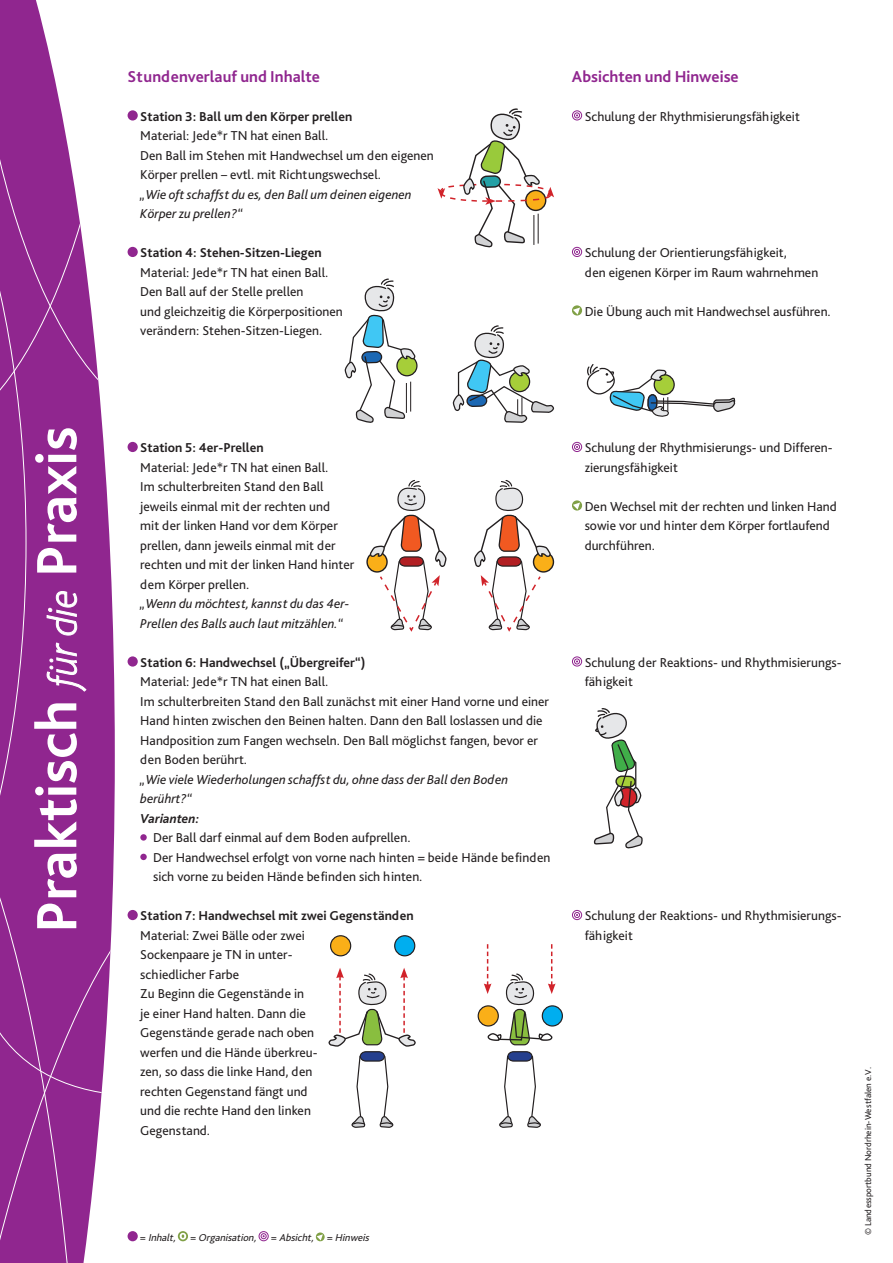
<style>
.page{position:relative;width:893px;height:1263px;background:#fff}
.page>*{position:absolute;margin:0;border:0;box-sizing:border-box;transform-origin:0 0}
.t1{font:700 16.5px "Bliss Pro";color:#90268f}
.t2{font:13.5px/19.5px "Bliss Pro";color:#231f20}
.t3{font:italic 13.5px/19.5px "Bliss Pro";color:#231f20}
.t4{font:700 13.5px "Bliss Pro";color:#231f20}
.t5{font:italic 700 13.5px "Bliss Pro";color:#231f20}
.t6{font:italic 10.5px "Bliss Pro";color:#231f20}
.t7{font:9px "Bliss Pro";color:#231f20}
.s1{font-style:normal}
</style>
<div class="page">
<svg style="left:572px;top:110px;width:10px;height:11px"></svg>
<svg style="left:572px;top:247px;width:10px;height:10px"></svg>
<svg style="left:572px;top:305px;width:11px;height:11px"></svg>
<svg style="left:572px;top:442px;width:10px;height:10px"></svg>
<svg style="left:572px;top:500px;width:11px;height:11px"></svg>
<svg style="left:572px;top:656px;width:10px;height:11px"></svg>
<svg style="left:572px;top:910px;width:10px;height:10px"></svg>
<div style="left:128px;top:110px;width:10px;height:11px;background:#90268f;border-radius:50%"></div>
<div style="left:128px;top:247px;width:10px;height:10px;background:#90268f;border-radius:50%"></div>
<div style="left:128px;top:442px;width:10px;height:10px;background:#90268f;border-radius:50%"></div>
<div style="left:128px;top:656px;width:10px;height:11px;background:#90268f;border-radius:50%"></div>
<svg style="left:140px;top:834px;width:7px;height:7px"></svg>
<div style="left:140px;top:854px;width:7px;height:6px;background:#90268f;border-radius:50%"></div>
<div style="left:128px;top:910px;width:10px;height:10px;background:#90268f;border-radius:50%"></div>
<div style="left:128px;top:1231px;width:10px;height:10px;background:#90268f;border-radius:50%"></div>
<svg style="left:178px;top:1231px;width:10px;height:10px"></svg>
<svg style="left:180px;top:1233px;width:6px;height:6px"></svg>
<svg style="left:259px;top:1231px;width:10px;height:10px"></svg>
<svg style="left:315px;top:1232px;width:10px;height:10px"></svg>
<svg style="left:0;top:0;width:41px;height:18px"></svg>
<svg style="left:86px;top:1096px;width:16px;height:148px"></svg>
<div style="left:0;top:1096px;width:86px;height:167px;background:#90268f"></div>
<svg style="left:0;top:18px;width:115px;height:1078px"></svg>
<svg style="left:437px;top:108px;width:117px;height:140px"></svg>
<hr style="left:533px;top:215px;width:1px;height:30px;background:#231f20">
<hr style="left:538px;top:214px;width:1px;height:30px;background:#231f20">
<div style="left:396px;top:355px;width:22px;height:21px;border:1px solid #231f20;border-radius:50%"></div>
<svg style="left:344px;top:278px;width:72px;height:145px"></svg>
<hr style="left:406px;top:383px;width:1px;height:30px;background:#231f20">
<hr style="left:410px;top:382px;width:1px;height:30px;background:#231f20">
<svg style="left:452px;top:325px;width:103px;height:98px"></svg>
<svg style="left:586px;top:364px;width:150px;height:53px"></svg>
<svg style="left:593px;top:708px;width:50px;height:141px"></svg>
<div style="left:331px;top:936px;width:20px;height:20px;background:#faaf18;border-radius:50%"></div>
<div style="left:330px;top:935px;width:21px;height:21px;border:1px solid #231f20;border-radius:50%"></div>
<svg style="left:478px;top:1006px;width:20px;height:20px"></svg>
<div style="left:478px;top:1005px;width:21px;height:21px;border:1px solid #231f20;border-radius:50%"></div>
<div style="left:395px;top:936px;width:20px;height:20px;background:#00aeef;border-radius:50%"></div>
<div style="left:394px;top:935px;width:21px;height:21px;border:1px solid #231f20;border-radius:50%"></div>
<svg style="left:542px;top:1006px;width:20px;height:20px"></svg>
<div style="left:542px;top:1005px;width:21px;height:21px;border:1px solid #231f20;border-radius:50%"></div>
<svg style="left:328px;top:968px;width:88px;height:160px"></svg>
<svg style="left:484px;top:944px;width:72px;height:184px"></svg>
<div style="left:366px;top:551px;width:22px;height:22px;border:1px solid #231f20;border-radius:50%"></div>
<svg style="left:369px;top:480px;width:78px;height:152px"></svg>
<div style="left:533px;top:551px;width:21px;height:22px;border:1px solid #231f20;border-radius:50%"></div>
<svg style="left:474px;top:480px;width:77px;height:152px"></svg>
<p class="t1" style="left:128px;top:66px;width:194px">Stundenverlauf und Inhalte</p>
<p class="t1" style="left:572px;top:66px;width:168px">Absichten und Hinweise</p>
<p class="t2" style="left:585px;top:106px;width:217px">Schulung der Rhythmisierungsfähigkeit</p>
<p class="t4" style="left:140px;top:108px;width:213px">Station 3: Ball um den Körper prellen</p>
<p class="t2" style="left:140px;top:125px;width:295px">Material: Jede*r TN hat einen Ball.<br>Den Ball im Stehen mit Handwechsel um den eigenen<br>Körper prellen – evtl. mit Richtungswechsel.</p>
<p class="t3" style="left:140px;top:184px;width:273px">„Wie oft schaffst du es, den Ball um deinen eigenen<br>Körper zu prellen?“</p>
<p class="t4" style="left:140px;top:244px;width:183px">Station 4: Stehen-Sitzen-Liegen</p>
<p class="t2" style="left:140px;top:262px;width:204px">Material: Jede*r TN hat einen Ball.<br>Den Ball auf der Stelle prellen<br>und gleichzeitig die Körperpositionen verändern: Stehen-Sitzen-Liegen.</p>
<p class="t2" style="left:585px;top:242px;width:235px">Schulung der Orientierungsfähigkeit,<br>den eigenen Körper im Raum wahrnehmen</p>
<p class="t2" style="left:585px;top:301px;width:248px">Die Übung auch mit Handwechsel ausführen.</p>
<p class="t4" style="left:140px;top:439px;width:125px">Station 5: 4er-Prellen</p>
<p class="t2" style="left:140px;top:457px;width:216px">Material: Jede*r TN hat einen Ball.<br>Im schulterbreiten Stand den Ball jeweils einmal mit der rechten und<br>mit der linken Hand vor dem Körper prellen, dann jeweils einmal mit der rechten und mit der linken Hand hinter dem Körper prellen.</p>
<p class="t3" style="left:140px;top:593px;width:211px">„Wenn du möchtest, kannst du das 4er-<br>Prellen des Balls auch laut mitzählen.“</p>
<p class="t4" style="left:140px;top:654px;width:227px">Station 6: Handwechsel („Übergreifer“)</p>
<p class="t2" style="left:140px;top:671px;width:410px">Material: Jede*r TN hat einen Ball.<br>Im schulterbreiten Stand den Ball zunächst mit einer Hand vorne und einer Hand hinten zwischen den Beinen halten. Dann den Ball loslassen und die Handposition zum Fangen wechseln. Den Ball möglichst fangen, bevor er den Boden berührt.</p>
<p class="t3" style="left:140px;top:769px;width:369px">„Wie viele Wiederholungen schaffst du, ohne dass der Ball den Boden berührt?“</p>
<p class="t5" style="left:140px;top:810px;width:60px">Varianten:</p>
<p class="t2" style="left:153px;top:827px;width:399px">Der Ball darf einmal auf dem Boden aufprellen.<br>Der Handwechsel erfolgt von vorne nach hinten = beide Hände befinden sich vorne zu beiden Hände befinden sich hinten.</p>
<p class="t4" style="left:140px;top:907px;width:275px">Station 7: Handwechsel mit zwei Gegenständen</p>
<p class="t2" style="left:140px;top:925px;width:179px">Material: Zwei Bälle oder zwei<br>Sockenpaare je TN in unter&shy;schiedlicher Farbe<br>Zu Beginn die Gegenstände in<br>je einer Hand halten. Dann die<br>Gegenstände gerade nach oben werfen und die Hände überkreu&shy;zen, so dass die linke Hand, den rechten Gegenstand fängt und und die rechte Hand den linken<br>Gegenstand.</p>
<p class="t6" style="left:140px;top:1231px;width:233px"><span class="s1">=</span> Inhalt, <span class="s1">=</span> Organisation, <span class="s1">=</span> Absicht, <span class="s1">=</span> Hinweis</p>
<p class="t2" style="left:585px;top:437px;width:248px">Schulung der Rhythmisierungs- und Differen&shy;zierungsfähigkeit</p>
<p class="t2" style="left:585px;top:496px;width:254px">Den Wechsel mit der rechten und linken Hand sowie vor und hinter dem Körper fortlaufend durchführen.</p>
<p class="t2" style="left:585px;top:652px;width:259px">Schulung der Reaktions- und Rhythmisierungs&shy;fähigkeit</p>
<p class="t2" style="left:585px;top:905px;width:259px">Schulung der Reaktions- und Rhythmisierungs&shy;fähigkeit</p>
<p class="t7" style="left:863px;top:1235px;width:170px;rotate:-90deg">© Landessportbund Nordrhein-Westfalen e.V.</p>
</div>
